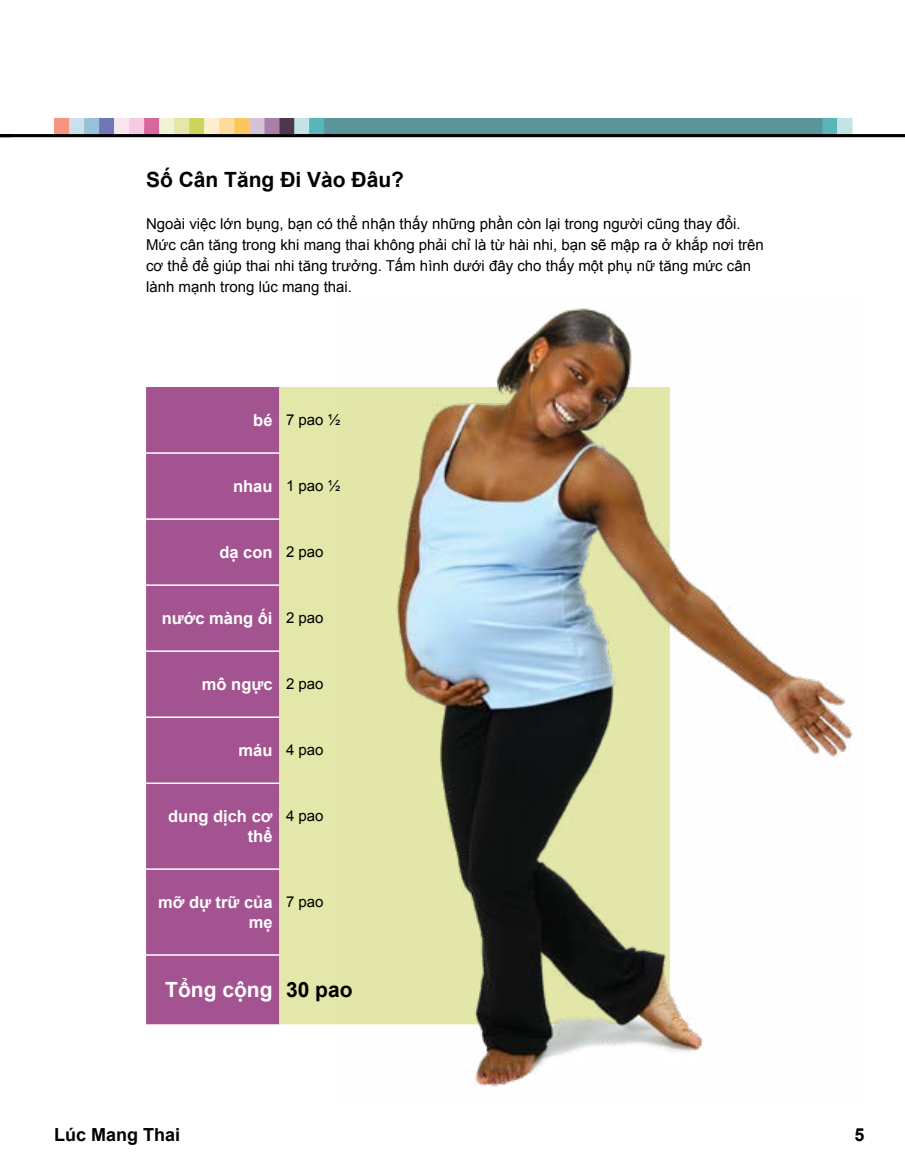
<style>
.page{position:relative;width:905px;height:1175px;background:#fff}
.page>*{position:absolute;margin:0;border:0;box-sizing:border-box;transform-origin:0 0}
.Sub_Title{font:700 21px "Arial";color:#000}
.t1{font:700 21px "Arial";color:#fff}
.t2{font:700 18px "Arial";color:#000}
.t3{font:700 16.5px/19.8px "Arial";color:#fff;text-align:right}
.Body{font:15px/21px "Arial";color:#000}
</style>
<div class="page">
<div style="left:146px;top:387px;width:133px;height:637px;background:#a35390"></div>
<div style="left:279px;top:387px;width:58px;height:637px;background:#e3e7a9"></div>
<hr style="left:146px;top:452px;width:133px;height:2px;background:#fff">
<hr style="left:146px;top:518px;width:133px;height:2px;background:#fff">
<hr style="left:146px;top:584px;width:133px;height:2px;background:#fff">
<hr style="left:146px;top:650px;width:133px;height:2px;background:#fff">
<hr style="left:146px;top:716px;width:133px;height:2px;background:#fff">
<hr style="left:146px;top:782px;width:133px;height:2px;background:#fff">
<hr style="left:146px;top:868px;width:133px;height:2px;background:#fff">
<hr style="left:146px;top:954px;width:133px;height:1px;background:#fff">
<img style="left:337px;top:308px;width:516px;height:779px">
<div style="left:324px;top:118px;width:498px;height:16px;background:#5b9599"></div>
<div style="left:309px;top:118px;width:15px;height:16px;background:#5ab5ba"></div>
<div style="left:294px;top:118px;width:15px;height:16px;background:#c3e4e5"></div>
<div style="left:279px;top:118px;width:15px;height:16px;background:#4f364f"></div>
<div style="left:264px;top:118px;width:15px;height:16px;background:#a97fa9"></div>
<div style="left:249px;top:118px;width:15px;height:16px;background:#d5c2d5"></div>
<div style="left:234px;top:118px;width:15px;height:16px;background:#fbc65e"></div>
<div style="left:219px;top:118px;width:15px;height:16px;background:#fddc9b"></div>
<div style="left:204px;top:118px;width:15px;height:16px;background:#feeecf"></div>
<div style="left:189px;top:118px;width:15px;height:16px;background:#cdd45b"></div>
<div style="left:174px;top:118px;width:15px;height:16px;background:#e3e7a9"></div>
<div style="left:159px;top:118px;width:15px;height:16px;background:#f1f3d3"></div>
<div style="left:144px;top:118px;width:15px;height:16px;background:#d8679d"></div>
<div style="left:129px;top:118px;width:15px;height:16px;background:#f6cbdf"></div>
<div style="left:114px;top:118px;width:15px;height:16px;background:#f9e5f0"></div>
<div style="left:99px;top:118px;width:15px;height:16px;background:#7077b9"></div>
<div style="left:84px;top:118px;width:15px;height:16px;background:#97c2da"></div>
<div style="left:69px;top:118px;width:15px;height:16px;background:#cae0ec"></div>
<div style="left:54px;top:118px;width:15px;height:16px;background:#f6947d"></div>
<div style="left:822px;top:118px;width:15px;height:16px;background:#5ab5ba"></div>
<div style="left:837px;top:118px;width:15px;height:16px;background:#c3e4e5"></div>
<hr style="left:0;top:134px;width:904px;height:3px;background:#000">
<p class="Sub_Title" style="left:146px;top:166px;width:259px">Số Cân Tăng Đi Vào Đâu?</p>
<p class="Body" style="left:146px;top:213px;width:619px">Ngoài việc lớn bụng, bạn có thể nhận thấy những phần còn lại trong người cũng thay đổi.<br>Mức cân tăng trong khi mang thai không phải chỉ là từ hài nhi, bạn sẽ mập ra ở khắp nơi trên cơ thể để giúp thai nhi tăng trưởng. Tấm hình dưới đây cho thấy một phụ nữ tăng mức cân lành mạnh trong lúc mang thai.</p>
<p class="t3" style="left:253px;top:411px;width:21px">bé</p>
<p class="Body" style="left:286px;top:409px;width:56px">7 pao ½</p>
<p class="t3" style="left:233px;top:477px;width:41px">nhau</p>
<p class="Body" style="left:286px;top:475px;width:56px">1 pao ½</p>
<p class="t3" style="left:219px;top:543px;width:55px">dạ con</p>
<p class="Body" style="left:286px;top:541px;width:39px">2 pao</p>
<p class="t3" style="left:162px;top:609px;width:112px">nước màng ối</p>
<p class="Body" style="left:286px;top:607px;width:39px">2 pao</p>
<p class="t3" style="left:202px;top:675px;width:72px">mô ngực</p>
<p class="Body" style="left:286px;top:673px;width:39px">2 pao</p>
<p class="t3" style="left:238px;top:741px;width:35px">máu</p>
<p class="Body" style="left:286px;top:739px;width:39px">4 pao</p>
<p class="t3" style="left:168px;top:807px;width:106px">dung dịch cơ thể</p>
<p class="Body" style="left:286px;top:805px;width:39px">4 pao</p>
<p class="t3" style="left:158px;top:893px;width:116px">mỡ dự trữ của mẹ</p>
<p class="Body" style="left:286px;top:891px;width:39px">7 pao</p>
<p class="t1" style="left:165px;top:975px;width:109px">Tổng cộng</p>
<p class="Sub_Title" style="left:286px;top:975px;width:68px">30 pao</p>
<p class="t2" style="left:54px;top:1122px;width:128px">Lúc Mang Thai</p>
<p class="t2" style="left:854px;top:1122px;width:12px">5</p>
</div>
